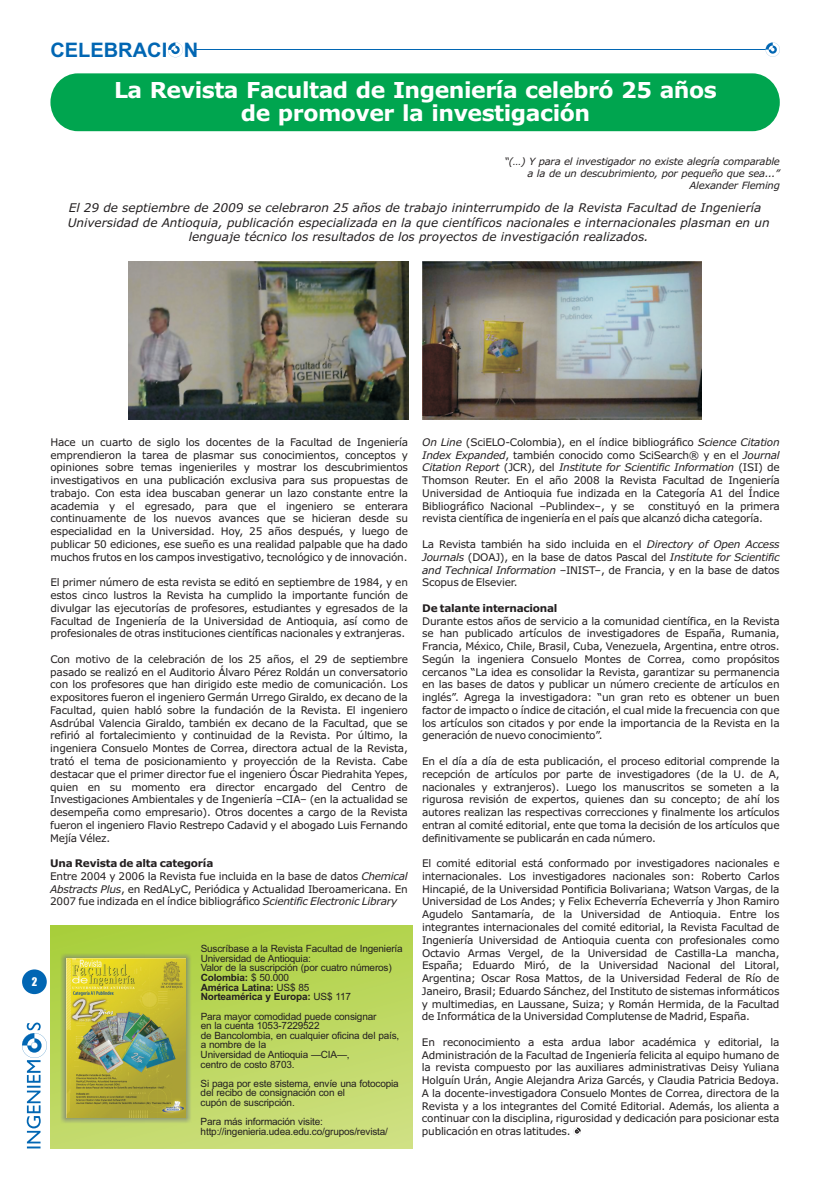
<style>
.page{position:relative;width:823px;height:1191px;background:#fff}
.page>*{position:absolute;margin:0;border:0;box-sizing:border-box;transform-origin:0 0}
.t1{font:700 22px/23px "Verdana";letter-spacing:-.02em;color:#fff;text-align:center}
.t2{font:700 20px "Arial";color:#0166b3}
.t3{font:italic 12px "Verdana";color:#231f20}
.t4{font:11px "Impact";color:#fff}
.t5{font:10.5px/12.8px "Verdana";letter-spacing:-.02em;color:#231f20;text-align:justify}
.t6{font:700 10.5px "Verdana";letter-spacing:-.02em;color:#231f20}
.t7{font:10px/9.6px "Arial";letter-spacing:-.015em;color:#231f20}
.t8{font:italic 10px/12.2px "Verdana";letter-spacing:-.02em;color:#231f20;text-align:right}
.s1{font-weight:700}
.s2{font-style:italic}
</style>
<div class="page">
<hr style="left:196px;top:49px;width:569px;height:1px;background:#0166b3">
<svg style="left:168px;top:42px;width:15px;height:15px"></svg>
<div style="left:50px;top:73px;width:729px;height:58px;background:#00a54f;border-radius:28px"></div>
<div style="left:50px;top:925px;width:362px;height:223px;background:linear-gradient(to bottom,#aed145,#ccde7c)"></div>
<svg style="left:573px;top:1127px;width:7px;height:8px"></svg>
<img style="left:61px;top:953px;width:130px;height:170px">
<img style="left:67px;top:959px;width:118px;height:158px">
<img style="left:129px;top:261px;width:279px;height:158px">
<img style="left:422px;top:261px;width:279px;height:158px">
<div style="left:22px;top:969px;width:25px;height:25px;background:#0166b3;border-radius:50%"></div>
<svg style="left:22px;top:1022px;width:25px;height:126px"></svg>
<svg style="left:765px;top:42px;width:14px;height:15px"></svg>
<h2 class="t2" style="left:50px;top:43px;width:149px">CELEBRACI N</h2>
<h1 class="t1" style="left:114px;top:80px;width:604px">La Revista Facultad de Ingeniería celebró 25 años de promover la investigación</h1>
<p class="t8" style="left:504px;top:156px;width:277px">“(…) Y para el investigador no existe alegría comparable a la de un descubrimiento, por pequeño que sea...”<br>Alexander Fleming</p>
<p class="t3" style="left:69px;top:203px;width:693px">El 29 de septiembre de 2009 se celebraron 25 años de trabajo ininterrumpido de la Revista Facultad de Ingeniería</p>
<p class="t3" style="left:68px;top:217px;width:703px">Universidad de Antioquia, publicación especializada en la que científicos nacionales e internacionales plasman en un</p>
<p class="t3" style="left:189px;top:232px;width:461px">lenguaje técnico los resultados de los proyectos de investigación realizados.</p>
<p class="t5" style="left:50px;top:436px;width:359px">Hace un cuarto de siglo los docentes de la Facultad de Ingeniería emprendieron la tarea de plasmar sus conocimientos, conceptos y opiniones sobre temas ingenieriles y mostrar los descubrimientos investigativos en una publicación exclusiva para sus propuestas de trabajo. Con esta idea buscaban generar un lazo constante entre la academia y el egresado, para que el ingeniero se enterara continuamente de los nuevos avances que se hicieran desde su especialidad en la Universidad. Hoy, 25 años después, y luego de publicar 50 ediciones, ese sueño es una realidad palpable que ha dado muchos frutos en los campos investigativo, tecnológico y de innovación.</p>
<p class="t5" style="left:50px;top:577px;width:359px">El primer número de esta revista se editó en septiembre de 1984, y en estos cinco lustros la Revista ha cumplido la importante función de divulgar las ejecutorías de profesores, estudiantes y egresados de la Facultad de Ingeniería de la Universidad de Antioquia, así como de profesionales de otras instituciones científicas nacionales y extranjeras.</p>
<p class="t5" style="left:50px;top:653px;width:359px">Con motivo de la celebración de los 25 años, el 29 de septiembre pasado se realizó en el Auditorio Álvaro Pérez Roldán un conversatorio con los profesores que han dirigido este medio de comunicación. Los expositores fueron el ingeniero Germán Urrego Giraldo, ex decano de la Facultad, quien habló sobre la fundación de la Revista. El ingeniero Asdrúbal Valencia Giraldo, también ex decano de la Facultad, que se refirió al fortalecimiento y continuidad de la Revista. Por último, la ingeniera Consuelo Montes de Correa, directora actual de la Revista, trató el tema de posicionamiento y proyección de la Revista. Cabe destacar que el primer director fue el ingeniero Óscar Piedrahita Yepes, quien en su momento era director encargado del Centro de Investigaciones Ambientales y de Ingeniería –CIA– (en la actualidad se desempeña como empresario). Otros docentes a cargo de la Revista fueron el ingeniero Flavio Restrepo Cadavid y el abogado Luis Fernando Mejía Vélez.</p>
<p class="t5" style="left:50px;top:858px;width:359px;text-align:left"><span class="s1">Una Revista de alta categoría<br></span>Entre 2004 y 2006 la Revista fue incluida en la base de datos <span class="s2">Chemical Abstracts Plus</span>, en RedALyC, Periódica y Actualidad Iberoamericana. En 2007 fue indizada en el índice bibliográfico <span class="s2">Scientific Electronic Library</span></p>
<p class="t4" style="left:32px;top:977px;width:7px">2</p>
<p class="t7" style="left:200px;top:945px;width:203px">Suscríbase a la Revista Facultad de Ingeniería<br>Universidad de Antioquia:<br>Valor de la suscripción (por cuatro números)<br><span class="s1">Colombia:</span> $ 50.000<br><span class="s1">América Latina:</span> US$ 85<br><span class="s1">Norteamérica y Europa:</span> US$ 117</p>
<p class="t7" style="left:200px;top:1012px;width:200px">Para mayor comodidad puede consignar<br>en la cuenta 1053-7229522<br>de Bancolombia, en cualquier oficina del país, a nombre de la<br>Universidad de Antioquia —CIA—,<br>centro de costo 8703.</p>
<p class="t7" style="left:200px;top:1079px;width:199px">Si paga por este sistema, envíe una fotocopia del recibo de consignación con el<br>cupón de suscripción.</p>
<p class="t7" style="left:200px;top:1117px;width:189px">Para más información visite: http://ingenieria.udea.edu.co/grupos/revista/</p>
<p class="t5" style="left:422px;top:436px;width:359px"><span class="s2">On Line</span> (SciELO-Colombia), en el índice bibliográfico <span class="s2">Science Citation Index Expanded</span>, también conocido como SciSearch® y en el <span class="s2">Journal Citation Report</span> (JCR), del <span class="s2">Institute for Scientific Information</span> (ISI) de Thomson Reuter. En el año 2008 la Revista Facultad de Ingeniería Universidad de Antioquia fue indizada en la Categoría A1 del Índice Bibliográfico Nacional –Publindex–, y se</p>
<p class="t5" style="left:422px;top:500px;width:359px;text-indent:226px">constituyó en la primera revista científica de ingeniería en el país que alcanzó dicha categoría.</p>
<p class="t5" style="left:422px;top:538px;width:359px">La Revista también ha sido incluida en el <span class="s2">Directory of Open Access Journals</span> (DOAJ), en la base de datos Pascal del <span class="s2">Institute for Scientific and Technical Information</span> –INIST–, de Francia, y en la base de datos Scopus de Elsevier.</p>
<p class="t6" style="left:422px;top:604px;width:137px">De talante internacional</p>
<p class="t5" style="left:422px;top:615px;width:359px">Durante estos años de servicio a la comunidad científica, en la Revista se han publicado artículos de investigadores de España, Rumania, Francia, México, Chile, Brasil, Cuba, Venezuela, Argentina, entre otros.<br>Según la ingeniera Consuelo Montes de Correa, como propósitos cercanos “La idea es consolidar la Revista, garantizar su permanencia en las bases de datos y publicar un número creciente de artículos en inglés”. Agrega la investigadora: “un gran reto es obtener un buen factor de impacto o índice de citación, el cual mide la frecuencia con que los artículos son citados y por ende la importancia de la Revista en la generación de nuevo conocimiento”.</p>
<p class="t5" style="left:422px;top:755px;width:359px">En el día a día de esta publicación, el proceso editorial comprende la recepción de artículos por parte de investigadores (de la U. de A, nacionales y extranjeros). Luego los manuscritos se someten a la rigurosa revisión de expertos, quienes dan su concepto; de ahí los autores realizan las respectivas correcciones y finalmente los artículos entran al comité editorial, ente que toma la decisión de los artículos que definitivamente se publicarán en cada número.</p>
<p class="t5" style="left:421px;top:858px;width:359px">El comité editorial está conformado por investigadores nacionales e internacionales. Los investigadores nacionales son: Roberto Carlos Hincapié, de la Universidad Pontificia Bolivariana; Watson Vargas, de la Universidad de Los Andes; y Felix Echeverría Echeverría y Jhon Ramiro Agudelo Santamaría, de la Universidad de Antioquia. Entre los integrantes internacionales del comité editorial, la Revista Facultad de Ingeniería Universidad de Antioquia cuenta con profesionales como Octavio Armas Vergel, de la Universidad de Castilla-La mancha, España; Eduardo Miró, de la Universidad Nacional del Litoral, Argentina; Oscar Rosa Mattos, de la Universidad Federal de Río de Janeiro, Brasil; Eduardo Sánchez, del Instituto de sistemas informáticos y multimedias, en Laussane, Suiza; y Román Hermida, de la Facultad de Informática de la Universidad Complutense de Madrid, España.</p>
<p class="t5" style="left:421px;top:1036px;width:359px">En reconocimiento a esta ardua labor académica y editorial, la Administración de la Facultad de Ingeniería felicita al equipo humano de la revista compuesto por las auxiliares administrativas Deisy Yuliana Holguín Urán, Angie Alejandra Ariza Garcés, y Claudia Patricia Bedoya.<br>A la docente-investigadora Consuelo Montes de Correa, directora de la Revista y a los integrantes del Comité Editorial. Además, los alienta a continuar con la disciplina, rigurosidad y dedicación para posicionar esta publicación en otras latitudes.</p>
</div>
